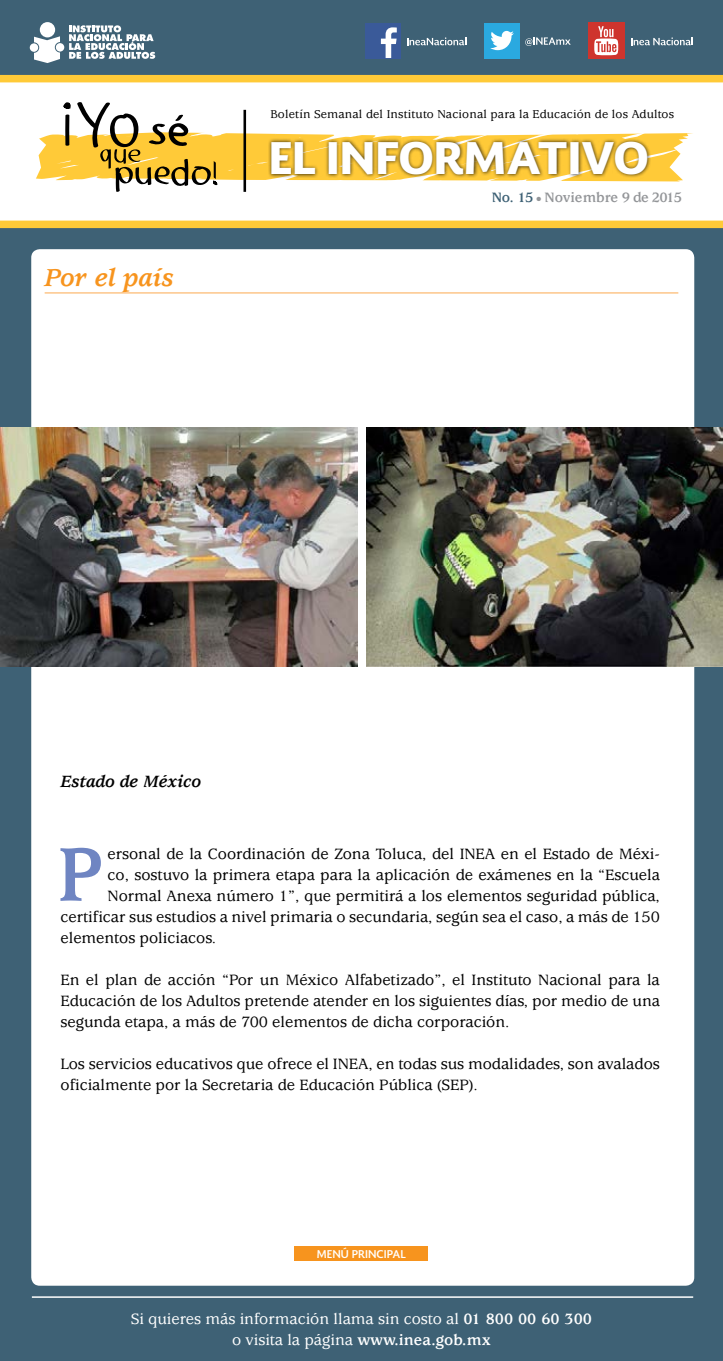
<style>
.page{position:relative;width:723px;height:1361px;background:#fff}
.page>*{position:absolute;margin:0;border:0;box-sizing:border-box;transform-origin:0 0}
.t1{font:700 83.55px "Usherwood Std";color:#6f85c2}
.t2{font:900 42.45px "Soberana Sans";color:#fff}
.t3{font:italic 700 27px "Usherwood Std";color:#f7941e}
.t4{font:italic 700 18px "Usherwood Std";color:#000}
.t5{font:500 16.5px/21px "Usherwood Std";color:#000;text-align:justify}
.t6{font:500 16.5px/21px "Usherwood Std";color:#fff;text-align:center}
.t7{font:700 15px "Usherwood Std";letter-spacing:-.02em;color:#939598}
.t8{font:500 12.45px "Usherwood Std";letter-spacing:.015em;color:#000}
.t9{font:700 10.5px "Soberana Sans";color:#fff}
.s1{color:#3e6175}
.s2{font-weight:700}
</style>
<div class="page">
<div style="left:0;top:225px;width:723px;height:1136px;background:#3e6175"></div>
<div style="left:0;top:0;width:723px;height:77px;background:#3e6175"></div>
<svg style="left:36px;top:102px;width:657px;height:90px"></svg>
<div style="left:268px;top:138px;width:382px;height:41px;background:#000;opacity:.75"></div>
<hr style="left:243px;top:110px;width:3px;height:82px;background:#000">
<svg style="left:407px;top:37px;width:59px;height:8px"></svg>
<svg style="left:525px;top:37px;width:45px;height:9px"></svg>
<svg style="left:631px;top:37px;width:62px;height:8px"></svg>
<div style="left:365px;top:23px;width:35px;height:35px;background:#3a5a99"></div>
<svg style="left:381px;top:27px;width:16px;height:31px"></svg>
<div style="left:484px;top:23px;width:36px;height:35px;background:#2aa9e0"></div>
<svg style="left:490px;top:31px;width:24px;height:19px"></svg>
<div style="left:588px;top:23px;width:36px;height:36px;background:#ce342d"></div>
<svg style="left:594px;top:26px;width:24px;height:29px"></svg>
<div style="left:0;top:221px;width:723px;height:7px;background:#ffca38"></div>
<div style="left:0;top:75px;width:723px;height:7px;background:#ffca38"></div>
<div style="left:40px;top:22px;width:15px;height:15px;background:#fff;border-radius:50%"></div>
<svg style="left:69px;top:25px;width:86px;height:34px"></svg>
<svg style="left:34px;top:36px;width:26px;height:27px"></svg>
<div style="left:30px;top:43px;width:8px;height:9px;background:#fff;border-radius:50%"></div>
<div style="left:56px;top:43px;width:8px;height:9px;background:#fff;border-radius:50%"></div>
<div style="left:31px;top:249px;width:663px;height:1036px;background:#fff;border-radius:9px"></div>
<hr style="left:32px;top:1296px;width:661px;height:2px;background:#fff">
<hr style="left:45px;top:292px;width:633px;height:2px;background:#fdc689">
<div style="left:294px;top:1246px;width:134px;height:14px;background:#f7941e"></div>
<img style="left:0;top:428px;width:357px;height:238px">
<img style="left:366px;top:428px;width:357px;height:238px">
<p class="t8" style="left:270px;top:108px;width:405px">Boletín Semanal del Instituto Nacional para la Educación de los Adultos</p>
<h2 class="t2" style="left:269px;top:128px;width:382px">EL INFORMATIVO</h2>
<h3 class="t3" style="left:45px;top:263px;width:131px">Por el país</h3>
<p class="t4" style="left:60px;top:771px;width:142px">Estado de México</p>
<p class="t7" style="left:492px;top:189px;width:192px"><span class="s1">No. 15</span> ● Noviembre 9 de 2015</p>
<h1 class="t1" style="left:57px;top:828px;width:48px">P</h1>
<p class="t5" style="left:108px;top:843px;width:554px">ersonal de la Coordinación de Zona Toluca, del INEA en el Estado de Méxi-</p>
<p class="t5" style="left:108px;top:864px;width:554px">co, sostuvo la primera etapa para la aplicación de exámenes en la “Escuela</p>
<p class="t5" style="left:108px;top:885px;width:554px">Normal Anexa número 1”, que permitirá a los elementos seguridad pública,</p>
<p class="t5" style="left:60px;top:906px;width:601px">certificar sus estudios a nivel primaria o secundaria, según sea el caso, a más de 150</p>
<p class="t5" style="left:60px;top:927px;width:157px">elementos policiacos.</p>
<p class="t5" style="left:60px;top:969px;width:601px">En el plan de acción “Por un México Alfabetizado”, el Instituto Nacional para la Educación de los Adultos pretende atender en los siguientes días, por medio de una segunda etapa, a más de 700 elementos de dicha corporación.</p>
<p class="t5" style="left:60px;top:1053px;width:601px">Los servicios educativos que ofrece el INEA, en todas sus modalidades, son avalados oficialmente por la Secretaria de Educación Pública (SEP).</p>
<p class="t9" style="left:317px;top:1246px;width:91px">MENÚ PRINCIPAL</p>
<p class="t6" style="left:131px;top:1308px;width:463px">Si quieres más información llama sin costo al <span class="s2">01 800 00 60 300 </span>o visita la página <span class="s2">www.inea.gob.mx</span></p>
</div>
